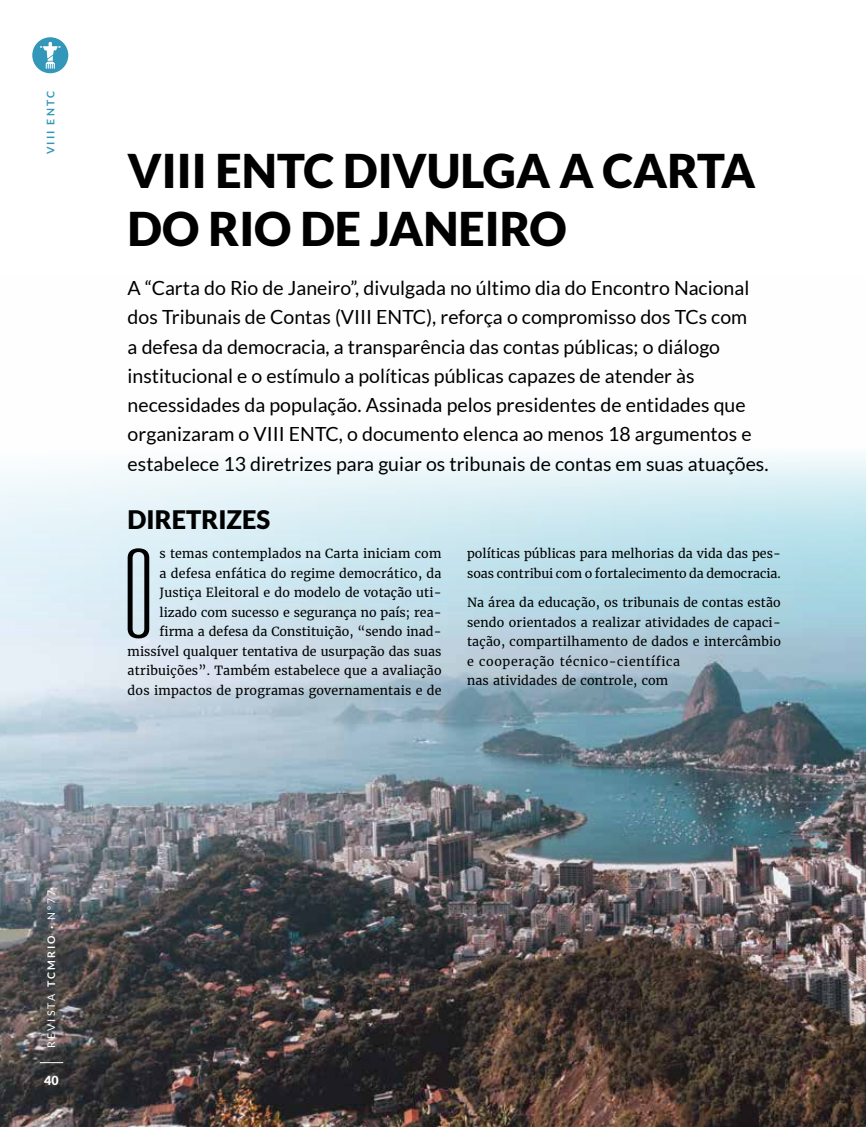
<style>
.page{position:relative;width:866px;height:1127px;background:#fff}
.page>*{position:absolute;margin:0;border:0;box-sizing:border-box;transform-origin:0 0}
.t1{font:100 ultra-condensed 123.45px "Univers LT Std";color:#000}
.t2{font:900 46.5px/58.5px "Lato";color:#000}
.t3{font:900 25.5px "Lato";color:#000}
.t4{font:19.5px/29.2px "Lato";color:#000}
.t5{font:12.45px/19.5px "Merriweather";letter-spacing:.01em;color:#000}
.t6{font:900 12.45px "Lato";color:#fff}
.t7{font:10.5px "Lato";letter-spacing:.2em;color:#fff}
.t8{font:700 10.5px "Lato";letter-spacing:.2em;color:#3297b9}
.s1{font-weight:700}
.s2{font-size:6px}
</style>
<div class="page">
<div style="left:32px;top:37px;width:36px;height:36px;background:#3297b9;border-radius:50%"></div>
<svg style="left:40px;top:42px;width:21px;height:27px"></svg>
<img style="left:0;top:455px;width:865px;height:672px">
<svg style="left:40px;top:1062px;width:23px;height:1px"></svg>
<p class="t8" style="left:45px;top:154px;width:64px;rotate:-90deg">VIII ENTC</p>
<h2 class="t2" style="left:128px;top:141px;width:629px">VIII ENTC DIVULGA A CARTA<br>DO RIO DE JANEIRO</h2>
<p class="t4" style="left:128px;top:273px;width:642px">A “Carta do Rio de Janeiro”, divulgada no último dia do Encontro Nacional dos Tribunais de Contas (VIII ENTC), reforça o compromisso dos TCs com<br>a defesa da democracia, a transparência das contas públicas; o diálogo institucional e o estímulo a políticas públicas capazes de atender às necessidades da população. Assinada pelos presidentes de entidades que organizaram o VIII ENTC, o documento elenca ao menos 18 argumentos e estabelece 13 diretrizes para guiar os tribunais de contas em suas atuações.</p>
<h3 class="t3" style="left:128px;top:505px;width:144px">DIRETRIZES</h3>
<h1 class="t1" style="left:123px;top:531px;width:31px">O</h1>
<p class="t5" style="left:128px;top:544px;width:315px;text-align:right">s temas contemplados na Carta iniciam com<br>a defesa enfática do regime democrático, da Justiça Eleitoral e do modelo de votação uti&shy;lizado com sucesso e segurança no país; rea&shy;firma a defesa da Constituição, “sendo inad&shy;missível qualquer tentativa de usurpação das suas atribuições”. Também estabelece que a avaliação dos impactos de programas governamentais e de</p>
<p class="t5" style="left:467px;top:544px;width:315px">políticas públicas para melhorias da vida das pes&shy;soas contribui com o fortalecimento da democracia.</p>
<p class="t5" style="left:467px;top:592px;width:315px">Na área da educação, os tribunais de contas estão sendo orientados a realizar atividades de capaci&shy;tação, compartilhamento de dados e intercâmbio e cooperação técnico-científica<br>nas atividades de controle, com</p>
<p class="t7" style="left:46px;top:1048px;width:160px;rotate:-90deg">REVISTA <span class="s1">TCMRIO</span> <span class="s2">•</span> Nº77</p>
<p class="t6" style="left:44px;top:1073px;width:16px">40</p>
</div>
